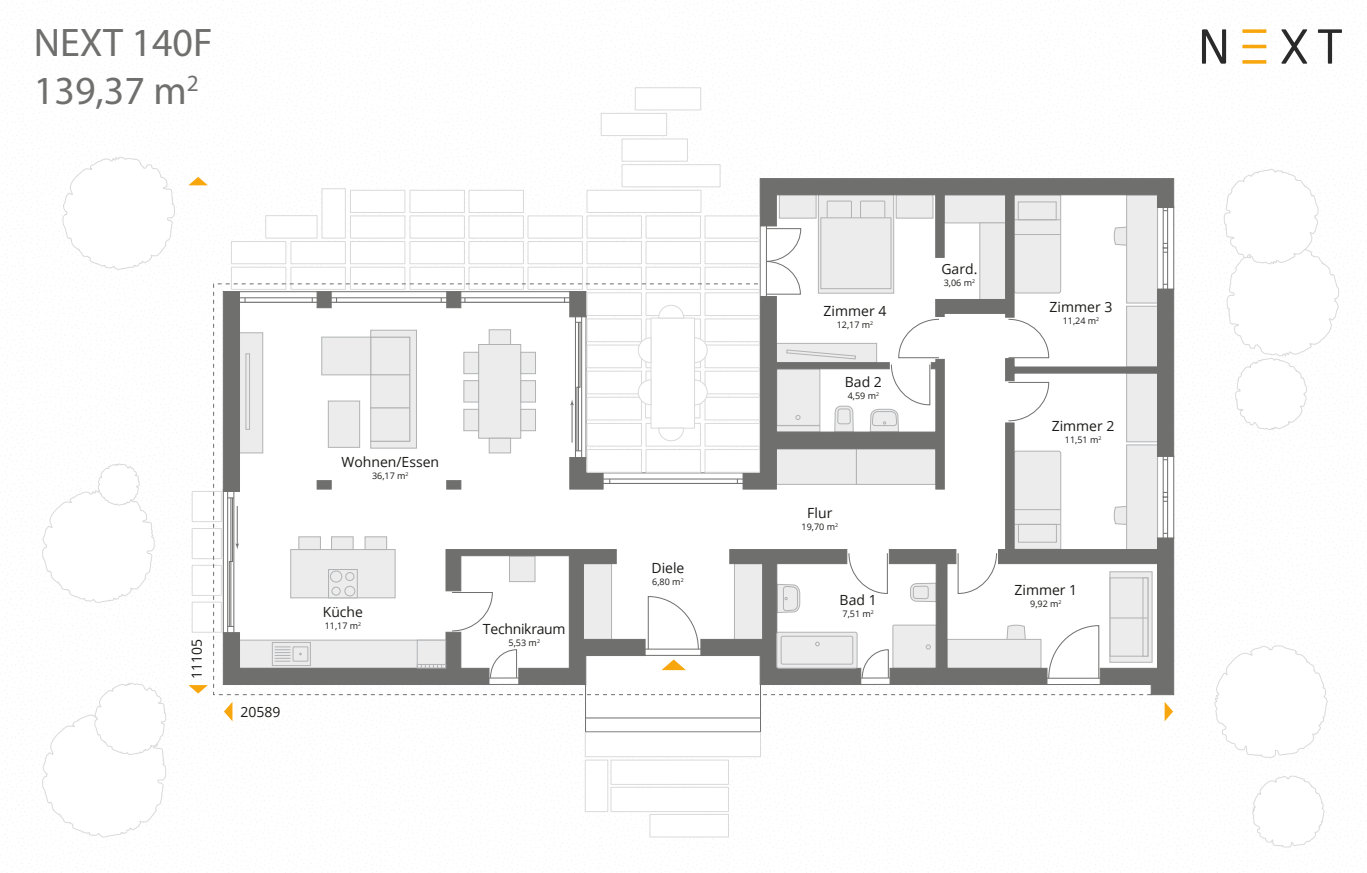
<style>
.page{position:relative;width:1367px;height:873px;background:#fff}
.page>*{position:absolute;margin:0;border:0;box-sizing:border-box;transform-origin:0 0}
.t1{font:40px/48px "Myriad Pro";color:#6f6f6e}
.t2{font:14px "Open Sans";color:#1a1a18}
.t3{font:14px "Open Sans";letter-spacing:-.02em;color:#1a1a18}
.t4{font:9px "Open Sans";color:#1a1a18}
</style>
<div class="page">
<svg style="left:1242px;top:29px;width:24px;height:4px"></svg>
<svg style="left:1242px;top:45px;width:24px;height:3px"></svg>
<svg style="left:1242px;top:60px;width:24px;height:4px"></svg>
<svg style="left:1201px;top:29px;width:25px;height:35px"></svg>
<svg style="left:1317px;top:29px;width:24px;height:35px"></svg>
<svg style="left:1281px;top:29px;width:26px;height:35px"></svg>
<svg style="left:1223px;top:169px;width:116px;height:261px"></svg>
<svg style="left:62px;top:157px;width:113px;height:113px"></svg>
<svg style="left:42px;top:463px;width:113px;height:140px"></svg>
<svg style="left:42px;top:682px;width:124px;height:156px"></svg>
<svg style="left:1214px;top:645px;width:113px;height:113px"></svg>
<svg style="left:1252px;top:775px;width:73px;height:73px"></svg>
<div style="left:586px;top:190px;width:115px;height:23px;border:1px solid #dadada"></div>
<div style="left:621px;top:164px;width:99px;height:23px;border:1px solid #dadada"></div>
<div style="left:621px;top:138px;width:67px;height:24px;border:1px solid #dadada"></div>
<div style="left:600px;top:113px;width:67px;height:23px;border:1px solid #dadada"></div>
<div style="left:634px;top:87px;width:67px;height:23px;border:1px solid #dadada"></div>
<div style="left:321px;top:188px;width:25px;height:51px;border:1px solid #dadada"></div>
<div style="left:585px;top:684px;width:175px;height:48px;border:1px solid #6f6f6e"></div>
<hr style="left:585px;top:718px;width:175px;height:1px;background:#6f6f6e">
<div style="left:759px;top:178px;width:415px;height:16px;background:#6f6f6e"></div>
<div style="left:192px;top:602px;width:30px;height:31px;border:1px solid #dadada"></div>
<div style="left:192px;top:565px;width:30px;height:31px;border:1px solid #dadada"></div>
<div style="left:192px;top:528px;width:30px;height:31px;border:1px solid #dadada"></div>
<div style="left:192px;top:491px;width:30px;height:31px;border:1px solid #dadada"></div>
<div style="left:585px;top:732px;width:176px;height:25px;border:1px solid #dadada"></div>
<div style="left:610px;top:759px;width:119px;height:26px;border:1px solid #dadada"></div>
<div style="left:610px;top:787px;width:119px;height:25px;border:1px solid #dadada"></div>
<div style="left:585px;top:759px;width:23px;height:53px;border:1px solid #dadada"></div>
<div style="left:649px;top:814px;width:80px;height:23px;border:1px solid #dadada"></div>
<div style="left:468px;top:190px;width:56px;height:23px;border:1px solid #dadada"></div>
<div style="left:409px;top:190px;width:56px;height:23px;border:1px solid #dadada"></div>
<div style="left:350px;top:190px;width:55px;height:23px;border:1px solid #dadada"></div>
<svg style="left:224px;top:702px;width:8px;height:19px"></svg>
<svg style="left:1164px;top:702px;width:9px;height:19px"></svg>
<svg style="left:189px;top:177px;width:19px;height:8px"></svg>
<svg style="left:188px;top:685px;width:20px;height:8px"></svg>
<svg style="left:223px;top:194px;width:951px;height:501px"></svg>
<h1 class="t1" style="left:34px;top:18px;width:180px">NEXT 140F<br>139,37 m<sup>2</sup></h1>
<h2 class="t2" style="left:341px;top:453px;width:99px">Wohnen/Essen</h2>
<p class="t4" style="left:372px;top:470px;width:38px">36,17 m<sup>2</sup></p>
<h2 class="t2" style="left:187px;top:679px;width:42px;rotate:-90deg">11105</h2>
<h2 class="t2" style="left:240px;top:702px;width:42px">20589</h2>
<h2 class="t2" style="left:323px;top:602px;width:42px">Küche</h2>
<p class="t4" style="left:325px;top:620px;width:38px">11,17 m<sup>2</sup></p>
<h2 class="t3" style="left:483px;top:620px;width:84px">Technikraum</h2>
<p class="t4" style="left:508px;top:637px;width:33px">5,53 m<sup>2</sup></p>
<h2 class="t2" style="left:651px;top:559px;width:34px">Diele</h2>
<p class="t4" style="left:652px;top:576px;width:33px">6,80 m<sup>2</sup></p>
<h2 class="t2" style="left:823px;top:302px;width:64px">Zimmer 4</h2>
<p class="t4" style="left:836px;top:319px;width:38px">12,17 m<sup>2</sup></p>
<h2 class="t2" style="left:844px;top:372px;width:39px">Bad 2</h2>
<p class="t4" style="left:847px;top:390px;width:33px">4,59 m<sup>2</sup></p>
<h2 class="t2" style="left:807px;top:503px;width:27px">Flur</h2>
<p class="t4" style="left:801px;top:520px;width:38px">19,70 m<sup>2</sup></p>
<h2 class="t2" style="left:839px;top:590px;width:39px">Bad 1</h2>
<p class="t4" style="left:842px;top:607px;width:33px">7,51 m<sup>2</sup></p>
<h2 class="t2" style="left:941px;top:259px;width:37px">Gard.</h2>
<p class="t4" style="left:943px;top:277px;width:33px">3,06 m<sup>2</sup></p>
<h2 class="t2" style="left:1049px;top:297px;width:64px">Zimmer 3</h2>
<p class="t4" style="left:1062px;top:314px;width:38px">11,24 m<sup>2</sup></p>
<h2 class="t2" style="left:1051px;top:416px;width:64px">Zimmer 2</h2>
<p class="t4" style="left:1064px;top:433px;width:38px">11,51 m<sup>2</sup></p>
<h2 class="t2" style="left:1014px;top:580px;width:64px">Zimmer 1</h2>
<p class="t4" style="left:1030px;top:598px;width:33px">9,92 m<sup>2</sup></p>
</div>
